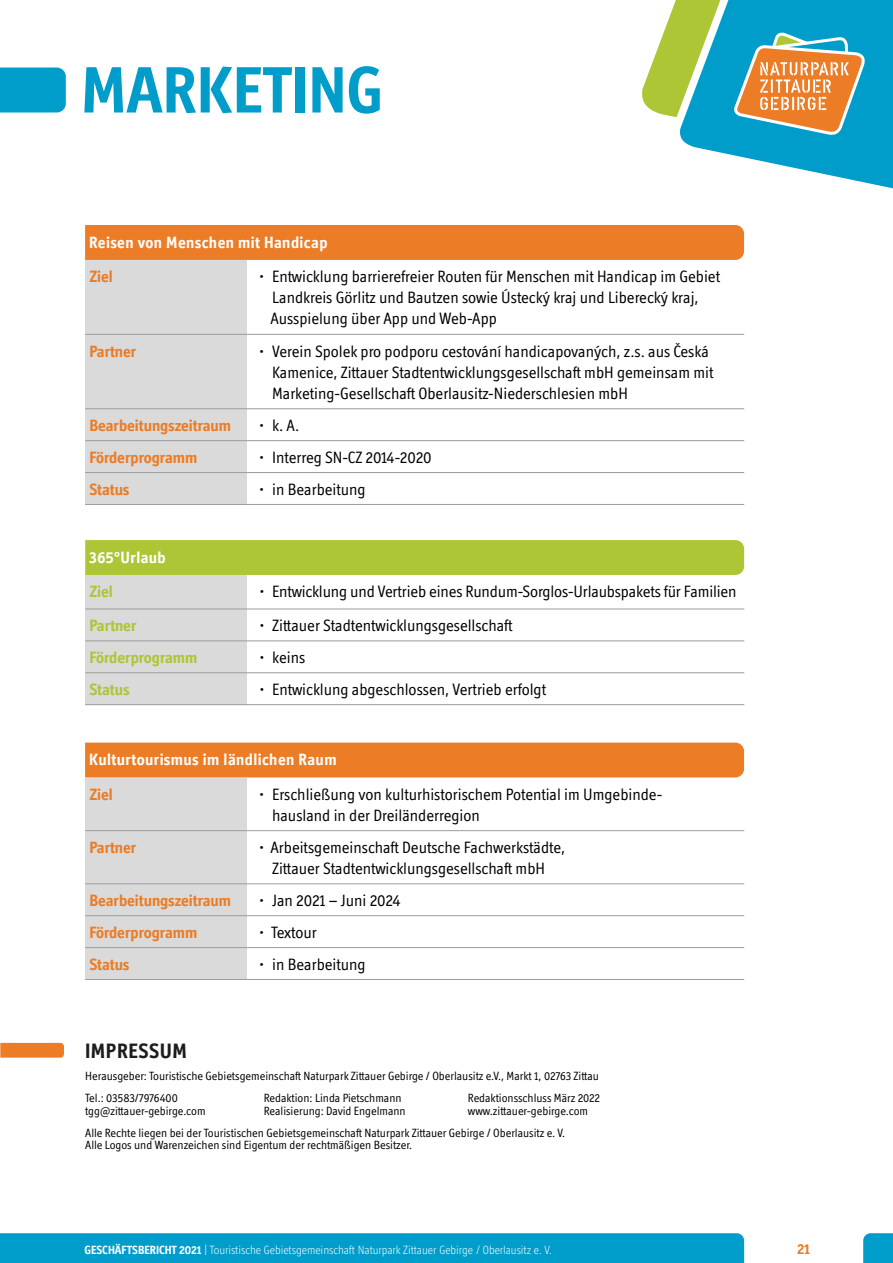
<style>
.page{position:relative;width:893px;height:1263px;background:#fff}
.page>*{position:absolute;margin:0;border:0;box-sizing:border-box;transform-origin:0 0}
.t1{font:700 66px "Officina Display ITC Std";color:#009dcb}
.t2{font:700 21px "Officina Display ITC Std";letter-spacing:.025em;color:#1d1d1b}
.t3{font:16.5px/21px "Officina Display ITC Std";color:#000}
.t4{font:700 16.5px "Officina Display ITC Std";color:#ec7c25}
.t5{font:700 16.5px "Officina Display ITC Std";letter-spacing:.025em;color:#fff}
.t6{font:700 16.5px "Officina Display ITC Std";color:#acc636}
.t7{font:700 15px "Officina Display ITC Std";color:#ec7c25}
.t8{font:12px/21.8px "Officina Display ITC Std";color:#000}
.t9{font:300 12px "Officina Display ITC Std";color:#fff}
.s1{font-weight:700}
</style>
<div class="page">
<svg style="left:642px;top:24px;width:25px;height:92px;fill:#acc636"></svg>
<svg style="left:667px;top:0;width:226px;height:240px"></svg>
<div style="left:0;top:1233px;width:744px;height:30px;background:#009dcb"></div>
<svg style="left:863px;top:1233px;width:30px;height:30px"></svg>
<div style="left:0;top:68px;width:66px;height:44px;background:#009dcb"></div>
<svg style="left:732px;top:32px;width:133px;height:104px;background:#9ea085"></svg>
<div style="left:85px;top:540px;width:659px;height:35px;background:#acc636"></div>
<div style="left:85px;top:575px;width:162px;height:130px;background:#dadada"></div>
<hr style="left:85px;top:609px;width:659px;height:1px;background:#9d9c9c">
<hr style="left:85px;top:640px;width:659px;height:1px;background:#9d9c9c">
<hr style="left:85px;top:672px;width:659px;height:1px;background:#9d9c9c">
<hr style="left:85px;top:704px;width:659px;height:1px;background:#9d9c9c">
<div style="left:85px;top:742px;width:659px;height:35px;background:#ec7c25"></div>
<div style="left:85px;top:777px;width:162px;height:202px;background:#dadada"></div>
<hr style="left:85px;top:830px;width:659px;height:1px;background:#9d9c9c">
<hr style="left:85px;top:883px;width:659px;height:1px;background:#9d9c9c">
<hr style="left:85px;top:915px;width:659px;height:1px;background:#9d9c9c">
<hr style="left:85px;top:947px;width:659px;height:1px;background:#9d9c9c">
<hr style="left:85px;top:979px;width:659px;height:1px;background:#9d9c9c">
<svg style="left:0;top:1043px;width:64px;height:15px"></svg>
<div style="left:85px;top:225px;width:659px;height:35px;background:#ec7c25"></div>
<div style="left:85px;top:260px;width:162px;height:244px;background:#dadada"></div>
<hr style="left:85px;top:334px;width:659px;height:1px;background:#9d9c9c">
<hr style="left:85px;top:408px;width:659px;height:1px;background:#9d9c9c">
<hr style="left:85px;top:440px;width:659px;height:1px;background:#9d9c9c">
<hr style="left:85px;top:472px;width:659px;height:1px;background:#9d9c9c">
<hr style="left:85px;top:504px;width:659px;height:1px;background:#9d9c9c">
<h1 class="t1" style="left:81px;top:66px;width:303px">MARKETING</h1>
<p class="t5" style="left:89px;top:236px;width:240px">Reisen von Menschen mit Handicap</p>
<p class="t4" style="left:89px;top:271px;width:25px">Ziel</p>
<p class="t3" style="left:271px;top:268px;width:451px;text-indent:-11px">• Entwicklung barrierefreier Routen für Menschen mit Handicap im Gebiet<br>Landkreis Görlitz und Bautzen sowie Ústecký kraj und Liberecký kraj,<br>Ausspielung über App und Web-App</p>
<p class="t4" style="left:89px;top:345px;width:49px">Partner</p>
<p class="t3" style="left:272px;top:342px;width:443px;text-indent:-13px">• Verein Spolek pro podporu cestování handicapovaných, z.s. aus Ceská<br>Kamenice, Zittauer Stadtentwicklungsgesellschaft mbH gemeinsam mit<br>Marketing-Gesellschaft Oberlausitz-Niederschlesien mbH</p>
<p class="t4" style="left:89px;top:419px;width:143px">Bearbeitungszeitraum</p>
<p class="t3" style="left:259px;top:416px;width:41px">• k.A.</p>
<p class="t4" style="left:89px;top:451px;width:109px">Förderprogramm</p>
<p class="t3" style="left:259px;top:448px;width:174px">• Interreg SN-CZ 2014-2020</p>
<p class="t4" style="left:89px;top:483px;width:42px">Status</p>
<p class="t3" style="left:259px;top:480px;width:108px">• in Bearbeitung</p>
<p class="t3" style="left:674px;top:342px;width:9px">Š</p>
<p class="t5" style="left:89px;top:551px;width:78px">365°Urlaub</p>
<p class="t6" style="left:89px;top:586px;width:25px">Ziel</p>
<p class="t3" style="left:259px;top:583px;width:479px">• Entwicklung und Vertrieb eines Rundum-Sorglos-Urlaubspakets für Familien</p>
<p class="t6" style="left:89px;top:620px;width:49px">Partner</p>
<p class="t3" style="left:259px;top:617px;width:255px">• Zittauer Stadtentwicklungsgesellschaft</p>
<p class="t6" style="left:89px;top:651px;width:109px">Förderprogramm</p>
<p class="t3" style="left:259px;top:648px;width:48px">• keins</p>
<p class="t6" style="left:89px;top:683px;width:42px">Status</p>
<p class="t3" style="left:259px;top:680px;width:288px">• Entwicklung abgeschlossen, Vertrieb erfolgt</p>
<p class="t5" style="left:89px;top:753px;width:249px">Kulturtourismus im ländlichen Raum</p>
<p class="t4" style="left:89px;top:788px;width:25px">Ziel</p>
<p class="t3" style="left:272px;top:785px;width:392px;text-indent:-13px">• Erschließung von kulturhistorischem Potential im Umgebinde&shy;hausland in der Dreiländerregion</p>
<p class="t4" style="left:89px;top:841px;width:49px">Partner</p>
<p class="t3" style="left:259px;top:838px;width:307px;text-align:center">• Arbeitsgemeinschaft Deutsche Fachwerkstädte,<br>Zittauer Stadtentwicklungsgesellschaft mbH</p>
<p class="t4" style="left:89px;top:894px;width:143px">Bearbeitungszeitraum</p>
<p class="t3" style="left:259px;top:891px;width:143px">• Jan 2021 – Juni 2024</p>
<p class="t4" style="left:89px;top:926px;width:109px">Förderprogramm</p>
<p class="t3" style="left:259px;top:923px;width:59px">• Textour</p>
<p class="t4" style="left:89px;top:958px;width:42px">Status</p>
<p class="t3" style="left:259px;top:955px;width:108px">• in Bearbeitung</p>
<p class="t2" style="left:85px;top:1043px;width:103px">IMPRESSUM</p>
<p class="t8" style="left:85px;top:1066px;width:515px">Herausgeber: Touristische Gebietsgemeinschaft Naturpark Zittauer Gebirge / Oberlausitz e.V., Markt 1, 02763 Zittau<br>Tel.: 03583/7976400</p>
<p class="t8" style="left:264px;top:1088px;width:139px">Redaktion: Linda Pietschmann</p>
<p class="t8" style="left:468px;top:1088px;width:134px">Redaktionsschluss März 2022</p>
<p class="t8" style="left:85px;top:1101px;width:122px">tgg@zittauer-gebirge.com</p>
<p class="t8" style="left:264px;top:1101px;width:143px">Realisierung: David Engelmann</p>
<p class="t8" style="left:85px;top:1101px;width:504px;text-indent:383px">www.zittauer-gebirge.com<br>Alle Rechte liegen bei der Touristischen Gebietsgemeinschaft Naturpark Zittauer Gebirge / Oberlausitz e. V.</p>
<p class="t8" style="left:85px;top:1135px;width:329px">Alle Logos und Warenzeichen sind Eigentum der rechtmäßigen Besitzer.</p>
<p class="t9" style="left:84px;top:1246px;width:469px"><span class="s1">GESCHÄFTSBERICHT 2021</span> | Touristische Gebietsgemeinschaft Naturpark Zittauer Gebirge / Oberlausitz e. V.</p>
<p class="t7" style="left:797px;top:1243px;width:14px">21</p>
</div>
